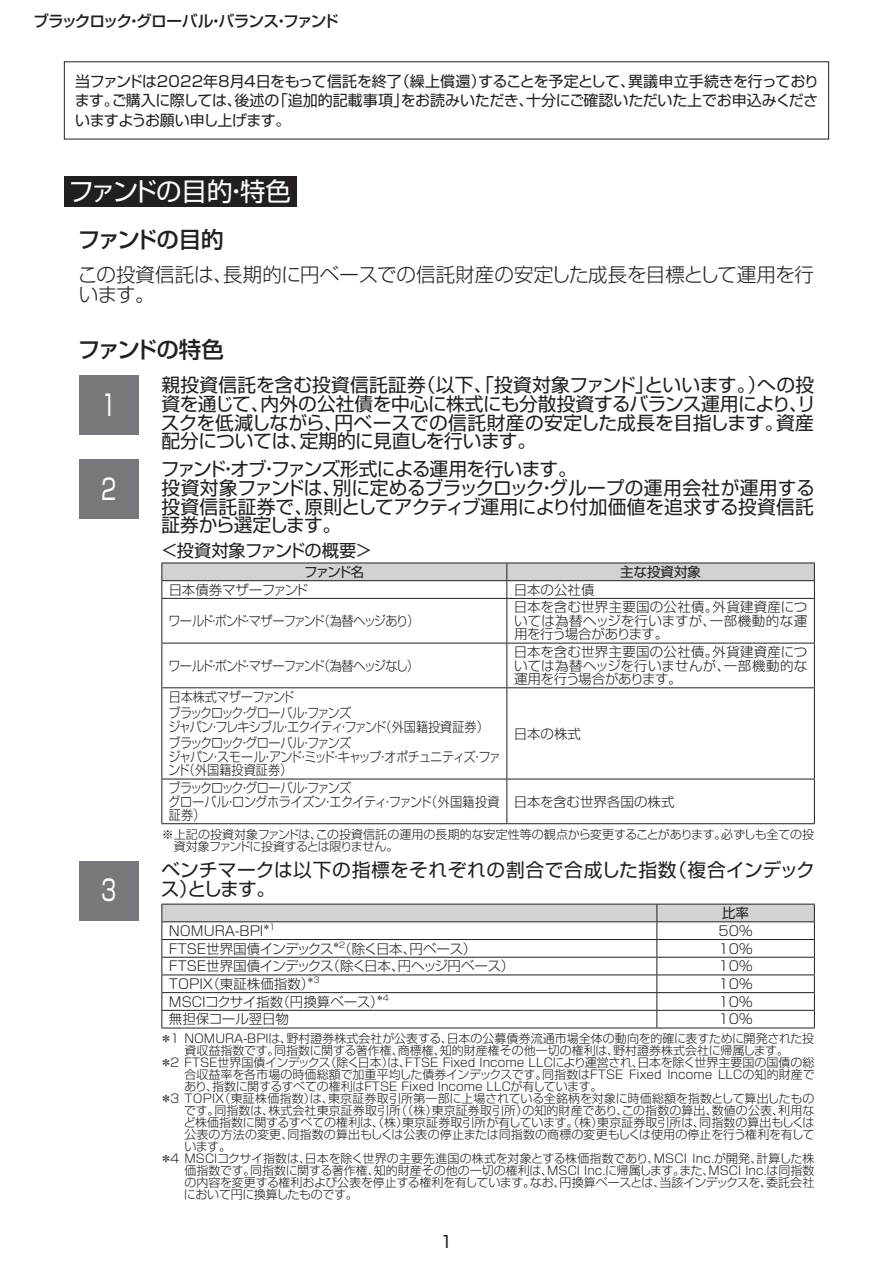
<style>
.page{position:relative;width:893px;height:1263px;background:#fff}
.page>*{position:absolute;margin:0;border:0;box-sizing:border-box;transform-origin:0 0}
.t1{font:28.5px "Shin Go Pr 5";color:#fff;scale:.7 1}
.t2{font:25.5px "Shin Go Pr 5";letter-spacing:-.045em;color:#fff}
.t3{font:500 22.5px "Shin Go Pr 5";letter-spacing:-.075em;color:#231f20}
.t4{font:300 19.5px/19.5px "Shin Go Pr 5";letter-spacing:-.015em;color:#231f20}
.t5{font:18.75px/18.8px "Shin Go Pr 5";letter-spacing:-.005em;color:#231f20;text-align:justify}
.t6{font:18.75px/18.8px "Shin Go Pr 5";letter-spacing:.015em;color:#231f20}
.t7{font:17.25px "Shin Go Pr 5";letter-spacing:-.02em;color:#231f20}
.t8{font:16.5px "Shin Go Pr 5";color:#231f20}
.t9{font:500 15.75px "Shin Go Pr 5";letter-spacing:-.065em;color:#231f20}
.t10{font:15px/19.5px "Shin Go Pr 5";letter-spacing:-.015em;color:#231f20;text-align:justify}
.t11{font:300 13.5px/13.5px "Shin Go Pr 5";letter-spacing:-.02em;color:#231f20;text-align:justify}
.t12{font:300 13.5px "Shin Go Pr 5";color:#231f20}
.t13{font:300 13.5px "Shin Go Pr 5";letter-spacing:-.065em;color:#231f20}
.t14{font:300 13.5px/13.5px "Shin Go Pr 5";letter-spacing:-.02em;color:#231f20;scale:.9 1}
.t15{font:300 13.5px "Shin Go Pr 5";letter-spacing:-.085em;color:#231f20;scale:.9 1}
.t16{font:300 13.5px/16.5px "Shin Go Pr 5";letter-spacing:-.07em;color:#231f20;scale:.9 1}
.t17{font:300 13.5px/13.5px "Shin Go Pr 5";letter-spacing:-.065em;color:#231f20;scale:.9 1}
.t18{font:300 13.5px/16.5px "Shin Go Pr 5";letter-spacing:-.055em;color:#231f20;scale:.9 1}
.t19{font:13.5px "Shin Go Pr 5";letter-spacing:-.01em;color:#231f20}
.t20{font:300 12px/12px "Shin Go Pr 5";color:#231f20}
.t21{font:300 12px "Shin Go Pr 5";letter-spacing:-.025em;color:#231f20}
.t22{font:300 12px "Shin Go Pr 5";letter-spacing:-.035em;color:#231f20}
</style>
<div class="page">
<div style="left:64px;top:177px;width:232px;height:30px;background:#231f20"></div>
<svg style="left:79px;top:376px;width:736px;height:545px"></svg>
<div style="left:79px;top:376px;width:59px;height:59px;background:#76787b"></div>
<div style="left:79px;top:460px;width:59px;height:59px;background:#76787b"></div>
<svg style="left:161px;top:563px;width:654px;height:35px"></svg>
<hr style="left:161px;top:598px;width:346px;height:1px;background:#231f20">
<hr style="left:161px;top:599px;width:1px;height:44px;background:#231f20">
<hr style="left:507px;top:598px;width:308px;height:1px;background:#231f20">
<hr style="left:506px;top:599px;width:1px;height:44px;background:#231f20">
<hr style="left:814px;top:599px;width:1px;height:44px;background:#231f20">
<hr style="left:161px;top:643px;width:346px;height:1px;background:#231f20">
<hr style="left:161px;top:643px;width:1px;height:44px;background:#231f20">
<hr style="left:507px;top:643px;width:308px;height:1px;background:#231f20">
<hr style="left:506px;top:643px;width:1px;height:44px;background:#231f20">
<hr style="left:814px;top:643px;width:1px;height:44px;background:#231f20">
<hr style="left:161px;top:687px;width:346px;height:1px;background:#231f20">
<hr style="left:161px;top:688px;width:1px;height:91px;background:#231f20">
<hr style="left:507px;top:687px;width:308px;height:1px;background:#231f20">
<hr style="left:506px;top:688px;width:1px;height:91px;background:#231f20">
<hr style="left:814px;top:688px;width:1px;height:91px;background:#231f20">
<hr style="left:161px;top:779px;width:346px;height:1px;background:#231f20">
<hr style="left:161px;top:779px;width:1px;height:44px;background:#231f20">
<hr style="left:507px;top:779px;width:308px;height:1px;background:#231f20">
<hr style="left:506px;top:779px;width:1px;height:44px;background:#231f20">
<hr style="left:814px;top:779px;width:1px;height:44px;background:#231f20">
<hr style="left:161px;top:823px;width:346px;height:1px;background:#231f20">
<hr style="left:507px;top:823px;width:308px;height:1px;background:#231f20">
<div style="left:79px;top:861px;width:59px;height:59px;background:#76787b"></div>
<svg style="left:161px;top:904px;width:654px;height:125px"></svg>
<hr style="left:184px;top:1028px;width:473px;height:1px;background:#231f20">
<hr style="left:657px;top:1028px;width:158px;height:1px;background:#231f20">
<h3 class="t9" style="left:33px;top:8px;width:307px">ブラックロック・グローバル・バランス・ファンド</h3>
<p class="t10" style="left:75px;top:70px;width:746px">当ファンドは2022年８月４日をもって信託を終了（繰上償還）することを予定として、異議申立手続きを行っております。ご購入に際しては、後述の「追加的記載事項」をお読みいただき、十分にご確認いただいた上でお申込みくださいますようお願い申し上げます。</p>
<h2 class="t2" style="left:68px;top:171px;width:224px">ファンドの目的・特色</h2>
<h3 class="t3" style="left:78px;top:220px;width:147px">ファンドの目的</h3>
<h3 class="t4" style="left:78px;top:263px;width:738px">この投資信託は、長期的に円ベースでの信託財産の安定した成長を目標として運用を行います。</h3>
<h3 class="t3" style="left:78px;top:331px;width:148px">ファンドの特色</h3>
<h1 class="t1" style="left:101px;top:382px;width:23px">1</h1>
<h3 class="t5" style="left:161px;top:374px;width:656px">親投資信託を含む投資信託証券（以下、「投資対象ファンド」といいます。）への投資を通じて、内外の公社債を中心に株式にも分散投資するバランス運用により、リスクを低減しながら、円ベースでの信託財産の安定した成長を目指します。資産配分については、定期的に見直しを行います。</h3>
<h1 class="t1" style="left:101px;top:466px;width:23px">2</h1>
<h1 class="t1" style="left:101px;top:867px;width:23px">3</h1>
<h3 class="t5" style="left:161px;top:458px;width:656px;text-align:left">ファンド・オブ・ファンズ形式による運用を行います。<br>投資対象ファンドは、別に定めるブラックロック・グループの運用会社が運用する投資信託証券で、原則としてアクティブ運用により付加価値を追求する投資信託証券から選定します。</h3>
<h3 class="t7" style="left:161px;top:536px;width:212px">＜投資対象ファンドの概要＞</h3>
<p class="t19" style="left:304px;top:561px;width:61px">ファンド名</p>
<p class="t19" style="left:620px;top:561px;width:82px">主な投資対象</p>
<p class="t11" style="left:169px;top:581px;width:141px">日本債券マザーファンド</p>
<p class="t11" style="left:514px;top:581px;width:82px">日本の公社債</p>
<p class="t15" style="left:169px;top:610px;width:280px">ワールド・ボンド・マザーファンド（為替ヘッジあり）</p>
<p class="t11" style="left:514px;top:599px;width:295px">日本を含む世界主要国の公社債。外貨建資産については為替ヘッジを行いますが、一部機動的な運用を行う場合があります。</p>
<p class="t15" style="left:169px;top:654px;width:280px">ワールド・ボンド・マザーファンド（為替ヘッジなし）</p>
<p class="t18" style="left:168px;top:687px;width:205px">日本株式マザーファンド<br>ブラックロック・グローバル・ファンズ</p>
<p class="t16" style="left:168px;top:717px;width:358px">ジャパン・フレキシブル・エクイティ・ファンド（外国籍投資証券）ブラックロック・グローバル・ファンズ</p>
<p class="t17" style="left:169px;top:749px;width:371px">ジャパン・スモール・アンド・ミッド・キャップ・オポチュニティズ・ファンド（外国籍投資証券）</p>
<p class="t11" style="left:514px;top:644px;width:295px">日本を含む世界主要国の公社債。外貨建資産については為替ヘッジを行いませんが、一部機動的な運用を行う場合があります。</p>
<p class="t11" style="left:514px;top:725px;width:69px">日本の株式</p>
<p class="t14" style="left:168px;top:780px;width:370px">ブラックロック・グローバル・ファンズ<br>グローバル・ロングホライズン・エクイティ・ファンド（外国籍投資証券）</p>
<p class="t12" style="left:514px;top:790px;width:162px">日本を含む世界各国の株式</p>
<p class="t20" style="left:174px;top:827px;width:642px;text-indent:-12px">※上記の投資対象ファンドは、この投資信託の運用の長期的な安定性等の観点から変更することがあります。必ずしも全ての投資対象ファンドに投資するとは限りません。</p>
<h3 class="t6" style="left:161px;top:859px;width:655px">ベンチマークは以下の指標をそれぞれの割合で合成した指数（複合インデックス）とします。</h3>
<p class="t19" style="left:722px;top:902px;width:28px">比率</p>
<p class="t12" style="left:169px;top:919px;width:109px">NOMURA-BPI<sup>＊１</sup></p>
<p class="t11" style="left:719px;top:923px;width:35px">50%</p>
<p class="t13" style="left:166px;top:937px;width:311px">ＦＴＳＥ世界国債インデックス<sup>＊２</sup>（除く日本、円ベース）</p>
<p class="t11" style="left:719px;top:940px;width:35px">10%</p>
<p class="t13" style="left:166px;top:955px;width:349px">ＦＴＳＥ世界国債インデックス（除く日本、円ヘッジ円ベース）</p>
<p class="t11" style="left:719px;top:958px;width:35px">10%</p>
<p class="t12" style="left:169px;top:973px;width:153px">TOPIX（東証株価指数）<sup>＊３</sup></p>
<p class="t11" style="left:719px;top:976px;width:35px">10%</p>
<p class="t12" style="left:169px;top:990px;width:222px">MSCIコクサイ指数（円換算ベース）<sup>＊４</sup></p>
<p class="t11" style="left:719px;top:993px;width:35px">10%</p>
<p class="t11" style="left:169px;top:1011px;width:122px">無担保コール翌日物</p>
<p class="t11" style="left:719px;top:1011px;width:35px">10%</p>
<p class="t20" style="left:160px;top:1031px;width:656px">＊１ NOMURA-BPIは、野村證券株式会社が公表する、日本の公募債券流通市場全体の動向を的確に表すために開発された投</p>
<p class="t20" style="left:184px;top:1043px;width:606px">資収益指数です。同指数に関する著作権、商標権、知的財産権その他一切の権利は、野村證券株式会社に帰属します。</p>
<p class="t20" style="left:160px;top:1055px;width:656px">＊２ ＦＴＳＥ世界国債インデックス（除く日本）は、FTSE Fixed Income LLCにより運営され、日本を除く世界主要国の国債の総</p>
<p class="t20" style="left:184px;top:1067px;width:632px">合収益率を各市場の時価総額で加重平均した債券インデックスです。同指数はFTSE Fixed Income LLCの知的財産で</p>
<p class="t20" style="left:184px;top:1079px;width:419px">あり、指数に関するすべての権利はFTSE Fixed Income LLCが有しています。</p>
<p class="t20" style="left:160px;top:1091px;width:656px">＊３ TOPIX（東証株価指数）は、東京証券取引所第一部に上場されている全銘柄を対象に時価総額を指数として算出したもの</p>
<p class="t20" style="left:184px;top:1103px;width:632px">です。同指数は、株式会社東京証券取引所（（株）東京証券取引所）の知的財産であり、この指数の算出、数値の公表、利用な</p>
<p class="t20" style="left:184px;top:1115px;width:632px">ど株価指数に関するすべての権利は、（株）東京証券取引所が有しています。（株）東京証券取引所は、同指数の算出もしくは</p>
<p class="t20" style="left:184px;top:1127px;width:632px">公表の方法の変更、同指数の算出もしくは公表の停止または同指数の商標の変更もしくは使用の停止を行う権利を有して</p>
<p class="t20" style="left:184px;top:1139px;width:48px">います。</p>
<p class="t20" style="left:160px;top:1151px;width:656px">＊４ MSCIコクサイ指数は、日本を除く世界の主要先進国の株式を対象とする株価指数であり、MSCI Inc.が開発、計算した株</p>
<p class="t20" style="left:184px;top:1163px;width:632px">価指数です。同指数に関する著作権、知的財産その他の一切の権利は、MSCI Inc.に帰属します。また、MSCI Inc.は同指数</p>
<p class="t21" style="left:184px;top:1172px;width:631px">の内容を変更する権利および公表を停止する権利を有しています。なお、円換算ベースとは、当該インデックスを、委託会社</p>
<p class="t22" style="left:184px;top:1184px;width:176px">において円に換算したものです。</p>
<h3 class="t8" style="left:440px;top:1228px;width:14px">1</h3>
</div>
